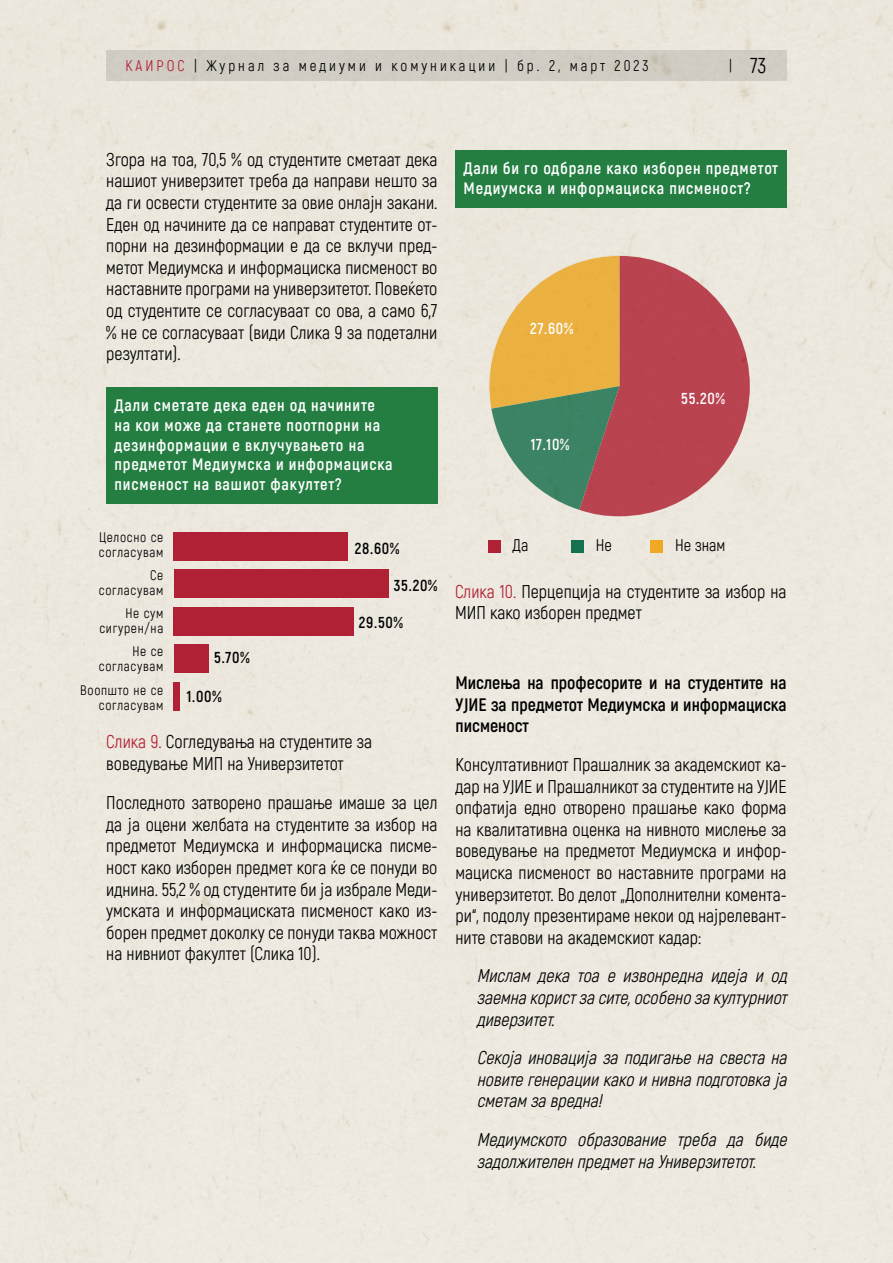
<style>
.page{position:relative;width:893px;height:1263px;background:#ede8de}
.page>*{position:absolute;margin:0;border:0;box-sizing:border-box;transform-origin:0 0}
.t1{font:21px "Akrobat";color:#000}
.t2{font:18px/21.6px "Akrobat";color:#000;text-align:justify}
.t3{font:italic 18px/21.6px "Akrobat";color:#000;text-align:justify}
.t4{font:700 18px/21.6px "Akrobat";color:#000;text-align:justify}
.t5{font:700 16.5px/19.8px "Akrobat";letter-spacing:.05em;color:#fff}
.t6{font:16.5px "Akrobat";color:#000}
.t7{font:700 15.75px "Akrobat";letter-spacing:.05em;color:#000}
.t8{font:700 15.75px "Akrobat";letter-spacing:.05em;color:#fff}
.t9{font:15px "Akrobat";letter-spacing:.2em;color:#000}
.t10{font:13.5px/15px "Akrobat";letter-spacing:.05em;color:#000;text-align:right}
.s1{color:#b12135}
.s2{font-size:15px}
</style>
<div class="page">
<div style="left:106px;top:50px;width:681px;height:31px;background:#d0ccc3"></div>
<div style="left:106px;top:387px;width:332px;height:117px;background:#247e42"></div>
<div style="left:174px;top:682px;width:6px;height:29px;background:#b12135"></div>
<div style="left:174px;top:644px;width:34px;height:29px;background:#b12135"></div>
<div style="left:174px;top:607px;width:180px;height:28px;background:#b12135"></div>
<div style="left:174px;top:569px;width:215px;height:29px;background:#b12135"></div>
<div style="left:174px;top:532px;width:174px;height:28px;background:#b12135"></div>
<div style="left:479px;top:256px;width:271px;height:260px;background:#ece8dd"></div>
<div style="left:455px;top:150px;width:332px;height:57px;background:#247e42"></div>
<img style="left:488px;top:255px;width:262px;height:262px;border-radius:131px">
<div style="left:488px;top:540px;width:12px;height:12px;background:#b12135"></div>
<div style="left:651px;top:540px;width:12px;height:12px;background:#efa923"></div>
<div style="left:571px;top:540px;width:13px;height:12px;background:#167150"></div>
<p class="t9" style="left:125px;top:57px;width:525px"><span class="s1">КАИРОС</span> | Журнал за медиуми и комуникации | бр. 2, март 2023</p>
<p class="t1" style="left:729px;top:53px;width:39px"><span class="s2">|</span> 73</p>
<p class="t2" style="left:106px;top:149px;width:333px">Згора на тоа, 70,5 % од студентите сметаат дека нашиот универзитет треба да направи нешто за да ги освести студентите за овие онлајн закани.<br>Еден од начините да се направат студентите от&shy;порни на дезинформации е да се вклучи пред&shy;метот Медиумска и информациска писменост во наставните програми на универзитетот. Повеќето од студентите се согласуваат со ова, а само 6,7 % не се согласуваат (види Слика 9 за подетални резултати).</p>
<p class="t5" style="left:114px;top:395px;width:280px">Дали сметате дека еден од начините на кои може да станете поотпорни на дезинформации е вклучувањето на предметот Медиумска и информациска писменост на вашиот факултет?</p>
<p class="t10" style="left:99px;top:530px;width:66px;text-align:left">Целосно се согласувам</p>
<p class="t10" style="left:99px;top:568px;width:66px">Се согласувам</p>
<p class="t10" style="left:99px;top:605px;width:65px">Не сум сигурен/на</p>
<p class="t10" style="left:99px;top:643px;width:66px">Не се согласувам</p>
<p class="t7" style="left:214px;top:648px;width:37px">5.70%</p>
<p class="t10" style="left:80px;top:683px;width:85px">Воопшто не се согласувам</p>
<p class="t7" style="left:187px;top:687px;width:36px">1.00%</p>
<p class="t7" style="left:355px;top:538px;width:46px">28.60%</p>
<p class="t7" style="left:394px;top:576px;width:45px">35.20%</p>
<p class="t7" style="left:359px;top:612px;width:46px">29.50%</p>
<p class="t2" style="left:106px;top:731px;width:267px"><span class="s1">Слика 9.</span> Согледувања на студентите за воведување МИП на Универзитетот</p>
<p class="t2" style="left:106px;top:792px;width:333px">Последното затворено прашање имаше за цел да ја оцени желбата на студентите за избор на предметот Медиумска и информациска писме&shy;ност како изборен предмет кога ќе се понуди во иднина. 55,2 % од студентите би ја избрале Меди&shy;умската и информациската писменост како из&shy;борен предмет доколку се понуди таква можност на нивниот факултет (Слика 10).</p>
<p class="t5" style="left:463px;top:158px;width:316px">Дали би го одбрале како изборен предметот<br>Медиумска и информациска писменост?</p>
<p class="t8" style="left:530px;top:319px;width:45px">27.60%</p>
<p class="t8" style="left:531px;top:435px;width:40px">17.10%</p>
<p class="t8" style="left:681px;top:389px;width:45px">55.20%</p>
<p class="t6" style="left:513px;top:535px;width:17px">Да</p>
<p class="t6" style="left:596px;top:535px;width:18px">Не</p>
<p class="t6" style="left:675px;top:535px;width:52px">Не знам</p>
<p class="t2" style="left:455px;top:581px;width:333px"><span class="s1">Слика 10.</span> Перцепција на студентите за избор на<br>МИП како изборен предмет</p>
<p class="t4" style="left:455px;top:672px;width:333px">Мислења на професорите и на студентите на УЈИЕ за предметот Медиумска и информациска писменост</p>
<p class="t2" style="left:455px;top:754px;width:333px">Консултативниот Прашалник за академскиот ка&shy;дар на УЈИЕ и Прашалникот за студентите на УЈИЕ опфатија едно отворено прашање како форма на квалитативна оценка на нивното мислење за воведување на предметот Медиумска и инфор&shy;мациска писменост во наставните програми на универзитетот. Во делот „Дополнителни комента&shy;ри“, подолу презентираме некои од најрелевант&shy;ните ставови на академскиот кадар:</p>
<p class="t3" style="left:477px;top:965px;width:316px">Мислам дека тоа е извонредна идеја и од заемнакористзасите,особенозакултурниот диверзитет.</p>
<p class="t3" style="left:477px;top:1047px;width:316px">Секоја иновација за подигање на свеста на новитегенерациикакоинивнаподготовкаја сметам завредна!</p>
<p class="t3" style="left:477px;top:1129px;width:316px">Медиумското образование треба да биде задолжителенпредметнаУниверзитетот.</p>
</div>
